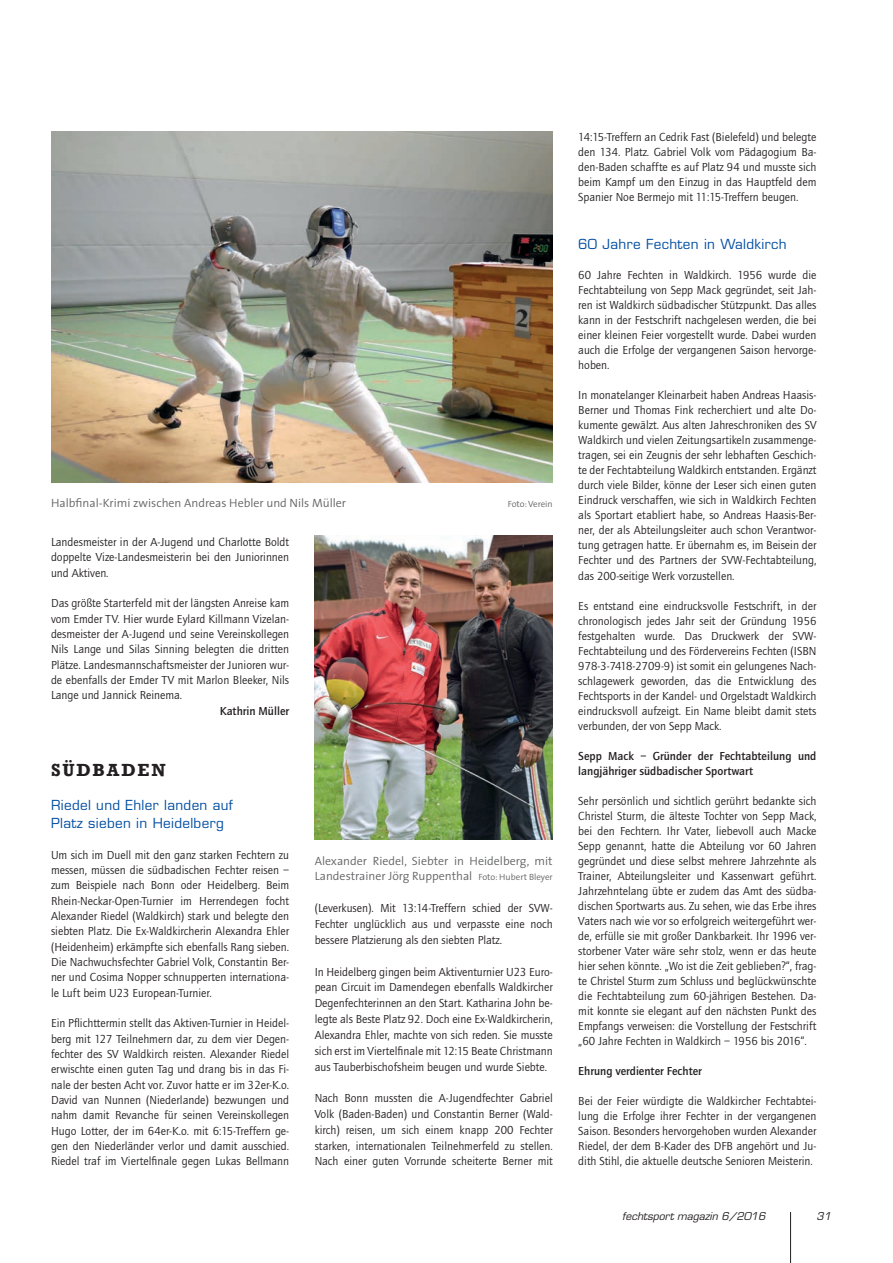
<style>
.page{position:relative;width:893px;height:1263px;background:#fff}
.page>*{position:absolute;margin:0;border:0;box-sizing:border-box;transform-origin:0 0}
.t1{font:700 18px "Rockwell";letter-spacing:.1em;color:#231f20}
.t2{font:13.5px/18.3px "Eurostile LT";letter-spacing:.025em;color:#034ea2}
.t3{font:12px/15px "Quay Sans EF";color:#231f20;text-align:justify}
.t4{font:300 12px/15px "The Sans";color:#636466}
.t5{font:500 12px/15px "Quay Sans EF";color:#231f20}
.t6{font:italic 10.5px "Eurostile LT";color:#231f20}
.t7{font:300 9px "The Sans";color:#636466}
.s1{font-size:9px}
</style>
<div class="page">
<img style="left:51px;top:132px;width:502px;height:351px">
<hr style="left:790px;top:1212px;width:1px;height:51px;background:#231f20">
<img style="left:315px;top:536px;width:238px;height:304px">
<p class="t4" style="left:51px;top:495px;width:297px">Halbfinal-Krimi zwischen Andreas Hebler und Nils Müller</p>
<p class="t7" style="left:508px;top:497px;width:47px">Foto: Verein</p>
<p class="t3" style="left:51px;top:534px;width:240px">Landesmeister in der A-Jugend und Charlotte Boldt doppelte Vize-Landesmeisterin bei den Juniorinnen und Aktiven.</p>
<p class="t3" style="left:51px;top:596px;width:240px">Das größte Starterfeld mit der längsten Anreise kam vom Emder TV. Hier wurde Eylard Killmann Vizelan&shy;desmeister der A-Jugend und seine Vereinskollegen Nils Lange und Silas Sinning belegten die dritten Plätze. Landesmannschaftsmeister der Junioren wur&shy;de ebenfalls der Emder TV mit Marlon Bleeker, Nils Lange und Jannick Reinema.</p>
<p class="t5" style="left:220px;top:703px;width:71px">Kathrin Müller</p>
<h1 class="t1" style="left:51px;top:759px;width:116px">SÜDBADEN</h1>
<p class="t2" style="left:51px;top:795px;width:183px">Riedel und Ehler landen auf<br>Platz sieben in Heidelberg</p>
<p class="t3" style="left:51px;top:847px;width:240px">Um sich im Duell mit den ganz starken Fechtern zu messen, müssen die südbadischen Fechter reisen – zum Beispiele nach Bonn oder Heidelberg. Beim Rhein-Neckar-Open-Turnier im Herrendegen focht Alexander Riedel (Waldkirch) stark und belegte den siebten Platz. Die Ex-Waldkircherin Alexandra Ehler (Heidenheim) erkämpfte sich ebenfalls Rang sieben.<br>Die Nachwuchsfechter Gabriel Volk, Constantin Ber&shy;ner und Cosima Nopper schnupperten internationa&shy;le Luft beim U23 European-Turnier.</p>
<p class="t3" style="left:51px;top:1016px;width:240px">Ein Pflichttermin stellt das Aktiven-Turnier in Heidel&shy;berg mit 127 Teilnehmern dar, zu dem vier Degen&shy;fechter des SV Waldkirch reisten. Alexander Riedel erwischte einen guten Tag und drang bis in das Fi&shy;nale der besten Acht vor. Zuvor hatte er im 32er-K.o.<br>David van Nunnen (Niederlande) bezwungen und nahm damit Revanche für seinen Vereinskollegen Hugo Lotter, der im 64er-K.o. mit 6:15-Treffern ge&shy;gen den Niederländer verlor und damit ausschied.<br>Riedel traf im Viertelfinale gegen Lukas Bellmann</p>
<p class="t4" style="left:315px;top:853px;width:240px">Alexander Riedel, Siebter in Heidelberg, mit<br>Landestrainer Jörg Ruppenthal <span class="s1">Foto: Hubert Bleyer</span></p>
<p class="t3" style="left:315px;top:901px;width:240px;line-height:15.8px">(Leverkusen). Mit 13:14-Treffern schied der SVW-Fechter unglücklich aus und verpasste eine noch bessere Platzierung als den siebten Platz.</p>
<p class="t3" style="left:315px;top:964px;width:240px;line-height:15.8px">In Heidelberg gingen beim Aktiventurnier U23 Euro&shy;pean Circuit im Damendegen ebenfalls Waldkircher Degenfechterinnen an den Start. Katharina John be&shy;legte als Beste Platz 92. Doch eine Ex-Waldkircherin, Alexandra Ehler, machte von sich reden. Sie musste sich erst im Viertelfinale mit 12:15 Beate Christmann aus Tauberbischofsheim beugen und wurde Siebte.</p>
<p class="t3" style="left:315px;top:1090px;width:240px;line-height:15.8px">Nach Bonn mussten die A-Jugendfechter Gabriel Volk (Baden-Baden) und Constantin Berner (Wald&shy;kirch) reisen, um sich einem knapp 200 Fechter starken, internationalen Teilnehmerfeld zu stellen.<br>Nach einer guten Vorrunde scheiterte Berner mit</p>
<p class="t3" style="left:578px;top:130px;width:240px">14:15-Treffern an Cedrik Fast (Bielefeld) und belegte den 134. Platz. Gabriel Volk vom Pädagogium Ba&shy;den-Baden schaffte es auf Platz 94 und musste sich beim Kampf um den Einzug in das Hauptfeld dem Spanier Noe Bermejo mit 11:15-Treffern beugen.</p>
<p class="t2" style="left:578px;top:235px;width:210px">60 Jahre Fechten in Waldkirch</p>
<p class="t3" style="left:578px;top:268px;width:240px">60 Jahre Fechten in Waldkirch. 1956 wurde die Fechtabteilung von Sepp Mack gegründet, seit Jah&shy;ren ist Waldkirch südbadischer Stützpunkt. Das alles kann in der Festschrift nachgelesen werden, die bei einer kleinen Feier vorgestellt wurde. Dabei wurden auch die Erfolge der vergangenen Saison hervorge&shy;hoben.</p>
<p class="t3" style="left:578px;top:388px;width:240px">In monatelanger Kleinarbeit haben Andreas Haasis-Berner und Thomas Fink recherchiert und alte Do&shy;kumente gewälzt. Aus alten Jahreschroniken des SV Waldkirch und vielen Zeitungsartikeln zusammenge&shy;tragen, sei ein Zeugnis der sehr lebhaften Geschich&shy;te der Fechtabteilung Waldkirch entstanden. Ergänzt durch viele Bilder, könne der Leser sich einen guten Eindruck verschaffen, wie sich in Waldkirch Fechten als Sportart etabliert habe, so Andreas Haasis-Ber&shy;ner, der als Abteilungsleiter auch schon Verantwor&shy;tung getragen hatte. Er übernahm es, im Beisein der Fechter und des Partners der SVW-Fechtabteilung, das 200-seitige Werk vorzustellen.</p>
<p class="t3" style="left:578px;top:598px;width:240px">Es entstand eine eindrucksvolle Festschrift, in der chronologisch jedes Jahr seit der Gründung 1956 festgehalten wurde. Das Druckwerk der SVW-Fechtabteilung und des Fördervereins Fechten (ISBN 978-3-7418-2709-9) ist somit ein gelungenes Nach&shy;schlagewerk geworden, das die Entwicklung des Fechtsports in der Kandel- und Orgelstadt Waldkirch eindrucksvoll aufzeigt. Ein Name bleibt damit stets verbunden, der von Sepp Mack.</p>
<p class="t5" style="left:578px;top:748px;width:240px">Sepp Mack – Gründer der Fechtabteilung und langjähriger südbadischer Sportwart</p>
<p class="t3" style="left:578px;top:793px;width:240px">Sehr persönlich und sichtlich gerührt bedankte sich Christel Sturm, die älteste Tochter von Sepp Mack, bei den Fechtern. Ihr Vater, liebevoll auch Macke Sepp genannt, hatte die Abteilung vor 60 Jahren gegründet und diese selbst mehrere Jahrzehnte als Trainer, Abteilungsleiter und Kassenwart geführt.<br>Jahrzehntelang übte er zudem das Amt des südba&shy;dischen Sportwarts aus. Zu sehen, wie das Erbe ihres Vaters nach wie vor so erfolgreich weitergeführt wer&shy;de, erfülle sie mit großer Dankbarkeit. Ihr 1996 ver&shy;storbener Vater wäre sehr stolz, wenn er das heute hier sehen könnte. „Wo ist die Zeit geblieben?“, frag&shy;te Christel Sturm zum Schluss und beglückwünschte die Fechtabteilung zum 60-jährigen Bestehen. Da&shy;mit konnte sie elegant auf den nächsten Punkt des Empfangs verweisen: die Vorstellung der Festschrift „60 Jahre Fechten in Waldkirch – 1956 bis 2016“.</p>
<p class="t5" style="left:578px;top:1064px;width:125px">Ehrung verdienter Fechter</p>
<p class="t3" style="left:578px;top:1094px;width:240px">Bei der Feier würdigte die Waldkircher Fechtabtei&shy;lung die Erfolge ihrer Fechter in der vergangenen Saison. Besonders hervorgehoben wurden Alexander Riedel, der dem B-Kader des DFB angehört und Ju&shy;dith Stihl, die aktuelle deutsche Senioren Meisterin.</p>
<p class="t6" style="left:622px;top:1210px;width:145px">fechtsport magazin 6/2016</p>
<p class="t6" style="left:816px;top:1210px;width:16px">31</p>
</div>
